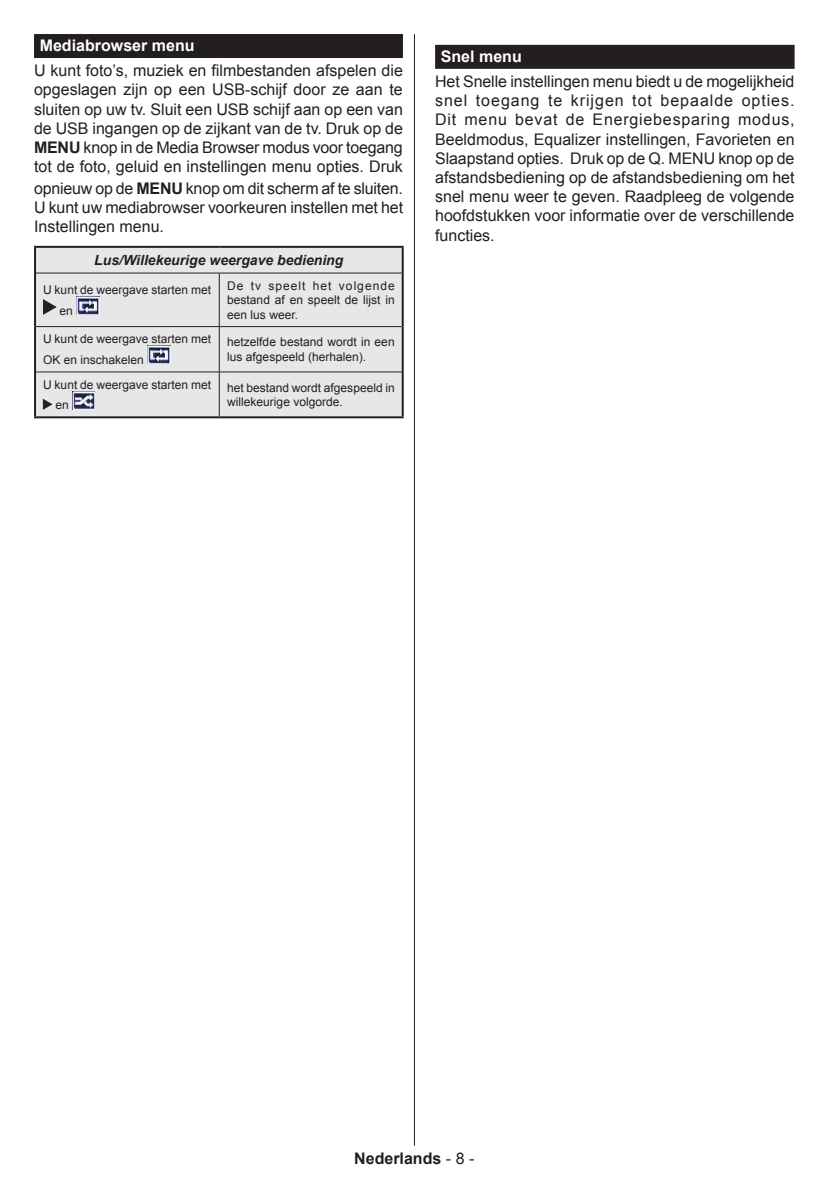
<style>
.page{position:relative;width:840px;height:1191px;background:#fff}
.page>*{position:absolute;margin:0;border:0;box-sizing:border-box;transform-origin:0 0}
.Body_text{font:16px/19.2px "Arial";color:#231f20;text-align:justify}
.Heading_Siyah{font:700 16px "Arial";color:#fff}
.t1{font:700 16px "Arial";color:#231f20}
.Body_text-2{font:italic 700 14px "Arial";color:#231f20}
.Body_text-3{font:12px/14.4px "Arial";color:#231f20}
.s1{font-weight:700}
.s2{font-weight:400}
</style>
<div class="page">
<hr style="left:414px;top:34px;width:1px;height:1111px;background:#231f20">
<div style="left:34px;top:34px;width:369px;height:24px;background:#231f20"></div>
<div style="left:36px;top:248px;width:365px;height:168px;background:#e6e7e9"></div>
<hr style="left:34px;top:246px;width:185px;height:2px;background:#231f20">
<hr style="left:34px;top:248px;width:2px;height:25px;background:#231f20">
<hr style="left:219px;top:246px;width:184px;height:2px;background:#231f20">
<hr style="left:401px;top:248px;width:2px;height:25px;background:#231f20">
<hr style="left:34px;top:273px;width:2px;height:53px;background:#231f20">
<hr style="left:401px;top:273px;width:2px;height:53px;background:#231f20">
<hr style="left:34px;top:326px;width:2px;height:46px;background:#231f20">
<hr style="left:401px;top:326px;width:2px;height:46px;background:#231f20">
<hr style="left:34px;top:372px;width:2px;height:44px;background:#231f20">
<hr style="left:401px;top:372px;width:2px;height:44px;background:#231f20">
<hr style="left:36px;top:273px;width:183px;height:1px;background:#231f20">
<hr style="left:219px;top:273px;width:182px;height:1px;background:#231f20">
<hr style="left:219px;top:273px;width:1px;height:53px;background:#231f20">
<hr style="left:36px;top:326px;width:183px;height:1px;background:#231f20">
<hr style="left:219px;top:326px;width:182px;height:1px;background:#231f20">
<hr style="left:219px;top:327px;width:1px;height:45px;background:#231f20">
<hr style="left:36px;top:371px;width:183px;height:1px;background:#231f20">
<hr style="left:219px;top:371px;width:182px;height:1px;background:#231f20">
<hr style="left:219px;top:372px;width:1px;height:44px;background:#231f20">
<hr style="left:34px;top:416px;width:185px;height:2px;background:#231f20">
<hr style="left:219px;top:416px;width:184px;height:2px;background:#231f20">
<svg style="left:43px;top:300px;width:13px;height:14px"></svg>
<img style="left:76px;top:296px;width:23px;height:18px">
<img style="left:147px;top:346px;width:23px;height:18px">
<svg style="left:43px;top:399px;width:8px;height:10px"></svg>
<img style="left:72px;top:391px;width:23px;height:18px">
<div style="left:435px;top:45px;width:359px;height:24px;background:#231f20"></div>
<p class="Heading_Siyah" style="left:40px;top:35px;width:156px">Mediabrowser menu</p>
<p class="Body_text" style="left:34px;top:61px;width:370px">U kunt foto’s, muziek en filmbestanden afspelen die opgeslagen zijn op een USB-schijf door ze aan te sluiten op uw tv. Sluit een USB schijf aan op een van de USB ingangen op de zijkant van de tv. Druk op de <span class="s1">MENU</span> knop in de Media Browser modus voor toegang tot de foto, geluid en instellingen menu opties. Druk</p>
<p class="Body_text" style="left:34px;top:179px;width:370px">opnieuw op de <span class="s1">MENU</span> knop om dit scherm af te sluiten.<br>U kunt uw mediabrowser voorkeuren instellen met het Instellingen menu.</p>
<p class="Body_text-2" style="left:94px;top:251px;width:250px">Lus/Willekeurige weergave bediening</p>
<p class="Body_text-3" style="left:59px;top:279px;width:153px;line-height:20.6px;text-indent:-16px">U kunt de weergave starten met en</p>
<p class="Body_text-3" style="left:227px;top:278px;width:169px;text-align:justify">De tv speelt het volgende bestand af en speelt de lijst in een lus weer.</p>
<p class="Body_text-3" style="left:43px;top:329px;width:169px;line-height:20.6px">U kunt de weergave starten met<br>OK en inschakelen</p>
<p class="Body_text-3" style="left:227px;top:335px;width:169px">hetzelfde bestand wordt in een lus afgespeeld (herhalen).</p>
<p class="Body_text-3" style="left:56px;top:374px;width:157px;line-height:20.6px;text-indent:-12px">U kunt de weergave starten met en</p>
<p class="Body_text-3" style="left:227px;top:380px;width:169px">het bestand wordt afgespeeld in willekeurige volgorde.</p>
<p class="Heading_Siyah" style="left:440px;top:46px;width:82px">Snel menu</p>
<p class="Body_text" style="left:435px;top:72px;width:361px">Het Snelle instellingen menu biedt u de mogelijkheid snel toegang te krijgen tot bepaalde opties.<br>Dit menu bevat de Energiebesparing modus, Beeldmodus, Equalizer instellingen, Favorieten en Slaapstand opties. Druk op de Q. MENU knop op de afstandsbediening op de afstandsbediening om het snel menu weer te geven. Raadpleeg de volgende hoofdstukken voor informatie over de verschillende functies.</p>
<p class="t1" style="left:354px;top:1148px;width:122px">Nederlands <span class="s2">- 8 -</span></p>
</div>
